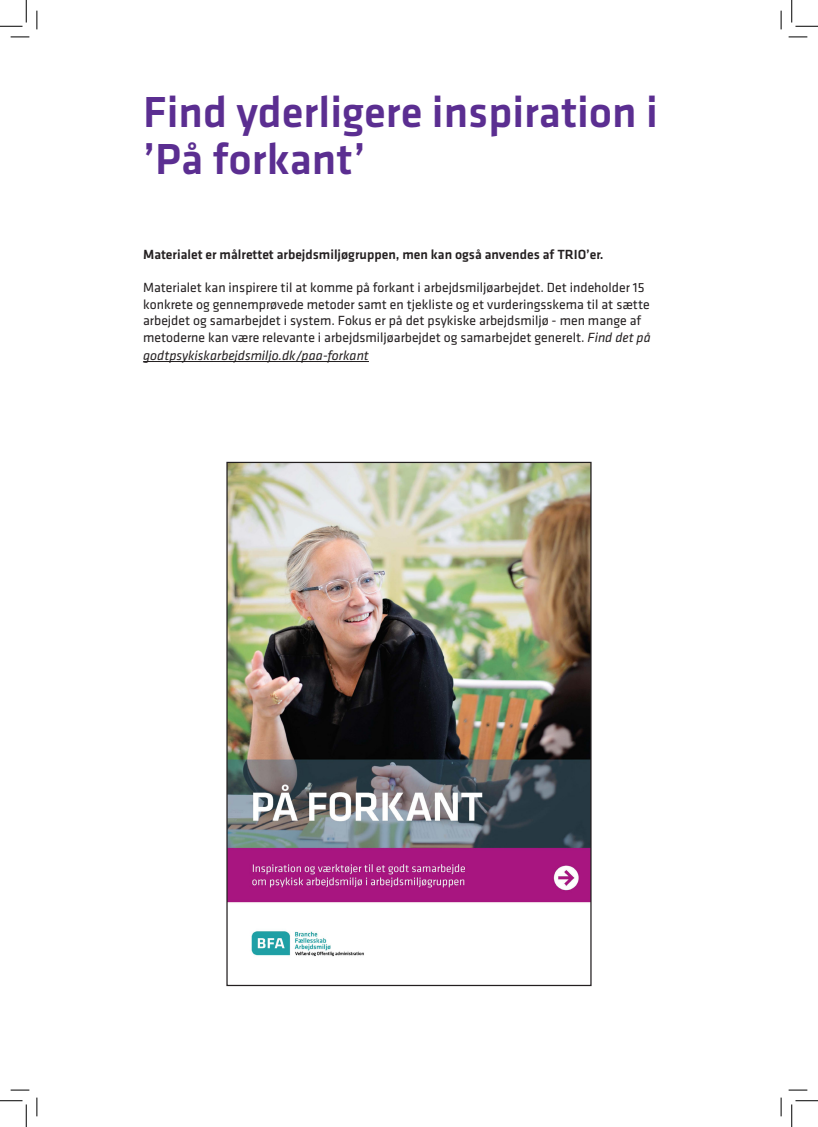
<style>
.page{position:relative;width:818px;height:1127px;background:#fff}
.page>*{position:absolute;margin:0;border:0;box-sizing:border-box;transform-origin:0 0}
.t1{font:500 45px "Klavika";color:#5b2e91}
.t2{font:13.75px/16.5px "Klavika";color:#231f20}
.t3{font:500 13.75px "Klavika";color:#231f20}
.t4{font:italic 13.75px "Klavika";color:#231f20}
.s1{font-style:italic}
</style>
<div class="page">
<img style="left:228px;top:463px;width:361px;height:494px">
<hr style="left:143px;top:361px;width:226px;height:1px;background:#231f20">
<svg style="left:11px;top:36px;width:18px;height:2px"></svg>
<svg style="left:788px;top:36px;width:19px;height:2px"></svg>
<svg style="left:11px;top:1089px;width:18px;height:1px"></svg>
<svg style="left:788px;top:1089px;width:19px;height:1px"></svg>
<svg style="left:36px;top:11px;width:2px;height:18px"></svg>
<svg style="left:36px;top:1097px;width:2px;height:18px"></svg>
<svg style="left:780px;top:11px;width:2px;height:18px"></svg>
<svg style="left:780px;top:1097px;width:2px;height:18px"></svg>
<svg style="left:0;top:0;width:27px;height:27px"></svg>
<svg style="left:0;top:1100px;width:27px;height:26px"></svg>
<svg style="left:791px;top:0;width:27px;height:27px"></svg>
<svg style="left:791px;top:1100px;width:27px;height:26px"></svg>
<p class="t1" style="left:143px;top:88px;width:516px">Find yderligere inspiration i</p>
<p class="t1" style="left:143px;top:135px;width:224px">’På forkant’</p>
<p class="t3" style="left:143px;top:247px;width:462px">Materialet er målrettet arbejdsmiljøgruppen, men kan også anvendes af TRIO’er.</p>
<p class="t2" style="left:143px;top:279px;width:509px">Materialet kan inspirere til at komme på forkant i arbejdsmiljøarbejdet. Det indeholder 15 konkrete og gennemprøvede metoder samt en tjekliste og et vurderingsskema til at sætte arbejdet og samarbejdet i system. Fokus er på det psykiske arbejdsmiljø - men mange af metoderne kan være relevante i arbejdsmiljøarbejdet og samarbejdet generelt. <span class="s1">Find det på</span></p>
<p class="t4" style="left:143px;top:347px;width:227px">godtpsykiskarbejdsmiljo.dk/paa-forkant</p>
</div>
